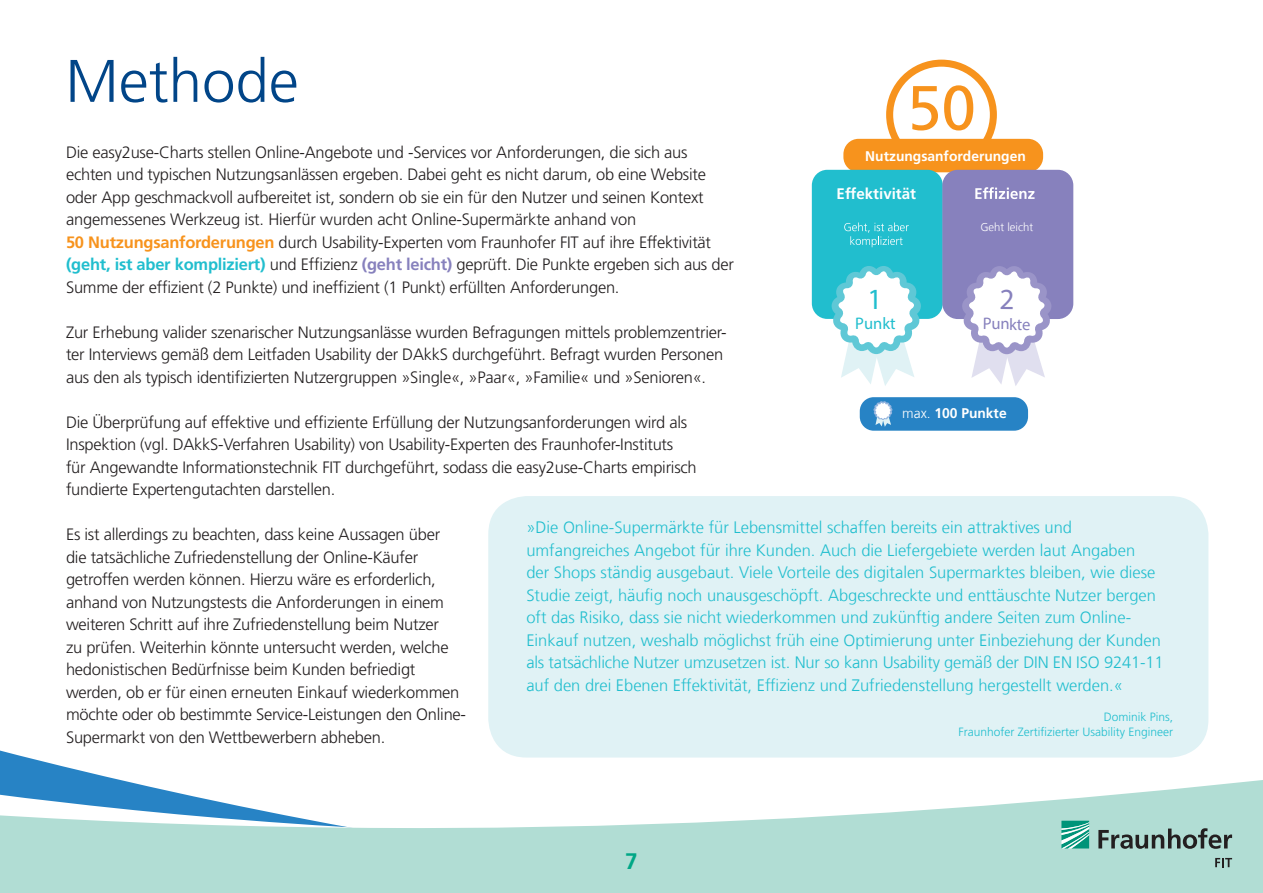
<style>
.page{position:relative;width:1263px;height:893px;background:#fff}
.page>*{position:absolute;margin:0;border:0;box-sizing:border-box;transform-origin:0 0}
.t1{font:62.55px "Frutiger LT Com";color:#f7931d}
.t2{font:300 60px "Frutiger LT Com";color:#014588}
.t3{font:29.4px "Myriad Pro";color:#21bece}
.t4{font:700 22.5px "Frutiger";color:#00a786}
.t5{font:16.8px "Myriad Pro";color:#8781bd}
.t6{font:16.8px "Myriad Pro";color:#21bece}
.t7{font:300 16.5px/22.5px "Frutiger";letter-spacing:-.015em;color:#231f20}
.t8{font:300 16.5px/22.5px "Frutiger LT Com";color:#21bece}
.t9{font:700 15.3px "Frutiger LT Com";color:#fff}
.t10{font:700 14.1px "Frutiger LT Com";color:#fff}
.t11{font:300 12px/15px "Frutiger";color:#21bece;text-align:right}
.t12{font:300 11.55px "Frutiger LT Com";color:#fff}
.s1{font-weight:700;color:#f7931d}
.s2{font-weight:700;color:#21bece}
.s3{font-weight:700;color:#8781bd}
.s4{font-weight:300}
</style>
<div class="page">
<svg style="left:0;top:753px;width:1263px;height:140px;fill:#b1ddd4"></svg>
<svg style="left:1061px;top:821px;width:28px;height:27px"></svg>
<svg style="left:1098px;top:828px;width:134px;height:21px;background:#7d9893"></svg>
<svg style="left:1215px;top:858px;width:17px;height:9px"></svg>
<div style="left:488px;top:496px;width:720px;height:261px;background:#e0f2f5;border-radius:38px"></div>
<div style="left:886px;top:60px;width:111px;height:110px;border:7px solid #f7931d;border-radius:50%"></div>
<div style="left:843px;top:139px;width:200px;height:33px;background:#f7931d;border-radius:15px"></div>
<div style="left:812px;top:170px;width:131px;height:149px;background:#21bece;border-radius:15px"></div>
<svg style="left:844px;top:222px;width:65px;height:25px"></svg>
<svg style="left:831px;top:266px;width:90px;height:120px"></svg>
<div style="left:942px;top:170px;width:131px;height:149px;background:#8781bd;border-radius:15px"></div>
<div style="left:860px;top:397px;width:168px;height:34px;background:#2783c5;border-radius:14px"></div>
<svg style="left:873px;top:401px;width:19px;height:26px"></svg>
<svg style="left:975px;top:187px;width:59px;height:12px"></svg>
<svg style="left:962px;top:266px;width:89px;height:120px"></svg>
<h2 class="t2" style="left:65px;top:46px;width:235px">Methode</h2>
<h1 class="t1" style="left:907px;top:71px;width:70px">50</h1>
<p class="t10" style="left:865px;top:148px;width:162px">Nutzungsanforderungen</p>
<p class="t7" style="left:66px;top:141px;width:669px">Die easy2use-Charts stellen Online-Angebote und -Services vor Anforderungen, die sich aus echten und typischen Nutzungsanlässen ergeben. Dabei geht es nicht darum, ob eine Website oder App geschmackvoll aufbereitet ist, sondern ob sie ein für den Nutzer und seinen Kontext angemessenes Werkzeug ist. Hierfür wurden acht Online-Supermärkte anhand von<br><span class="s1">50 Nutzungsanforderungen</span> durch Usability-Experten vom Fraunhofer FIT auf ihre Effektivität <span class="s2">(geht, ist aber kompliziert)</span> und Effizienz <span class="s3">(geht leicht)</span> geprüft. Die Punkte ergeben sich aus der Summe der effizient (2 Punkte) und ineffizient (1 Punkt) erfüllten Anforderungen.</p>
<p class="t7" style="left:66px;top:321px;width:662px">Zur Erhebung valider szenarischer Nutzungsanlässe wurden Befragungen mittels problemzentrier&shy;ter Interviews gemäß dem Leitfaden Usability der DAkkS durchgeführt. Befragt wurden Personen aus den als typisch identifizierten Nutzergruppen »Single«, »Paar«, »Familie« und »Senioren«.</p>
<p class="t7" style="left:66px;top:411px;width:632px">Die Überprüfung auf effektive und effiziente Erfüllung der Nutzungsanforderungen wird als Inspektion (vgl. DAkkS-Verfahren Usability) von Usability-Experten des Fraunhofer-Instituts für Angewandte Informationstechnik FIT durchgeführt, sodass die easy2use-Charts empirisch fundierte Expertengutachten darstellen.</p>
<p class="t7" style="left:66px;top:523px;width:402px">Es ist allerdings zu beachten, dass keine Aussagen über<br>die tatsächliche Zufriedenstellung der Online-Käufer getroffen werden können. Hierzu wäre es erforderlich, anhand von Nutzungstests die Anforderungen in einem weiteren Schritt auf ihre Zufriedenstellung beim Nutzer<br>zu prüfen. Weiterhin könnte untersucht werden, welche hedonistischen Bedürfnisse beim Kunden befriedigt werden, ob er für einen erneuten Einkauf wiederkommen möchte oder ob bestimmte Service-Leistungen den Online-Supermarkt von den Wettbewerbern abheben.</p>
<p class="t8" style="left:526px;top:516px;width:639px">»Die Online-Supermärkte für Lebensmittel schaffen bereits ein attraktives und umfangreiches Angebot für ihre Kunden. Auch die Liefergebiete werden laut Angaben<br>der Shops ständig ausgebaut. Viele Vorteile des digitalen Supermarktes bleiben, wie diese Studie zeigt, häufig noch unausgeschöpft. Abgeschreckte und enttäuschte Nutzer bergen oft das Risiko, dass sie nicht wiederkommen und zukünftig andere Seiten zum Online-Einkauf nutzen, weshalb möglichst früh eine Optimierung unter Einbeziehung der Kunden als tatsächliche Nutzer umzusetzen ist. Nur so kann Usability gemäß der DIN EN ISO 9241-11 auf den drei Ebenen Effektivität, Effizienz und Zufriedenstellung hergestellt werden.«</p>
<p class="t9" style="left:837px;top:185px;width:81px">Effektivität</p>
<p class="t12" style="left:980px;top:221px;width:54px">Geht leicht</p>
<h3 class="t3" style="left:867px;top:281px;width:16px">1</h3>
<p class="t6" style="left:855px;top:313px;width:42px">Punkt</p>
<p class="t5" style="left:983px;top:313px;width:49px;rotate:1deg">Punkte</p>
<p class="t10" style="left:902px;top:404px;width:106px"><span class="s4">max.</span> 100 Punkte</p>
<p class="t11" style="left:958px;top:709px;width:216px">Dominik Pins,<br>Fraunhofer Zertifizierter Usability Engineer</p>
<h3 class="t4" style="left:625px;top:848px;width:14px">7</h3>
</div>
